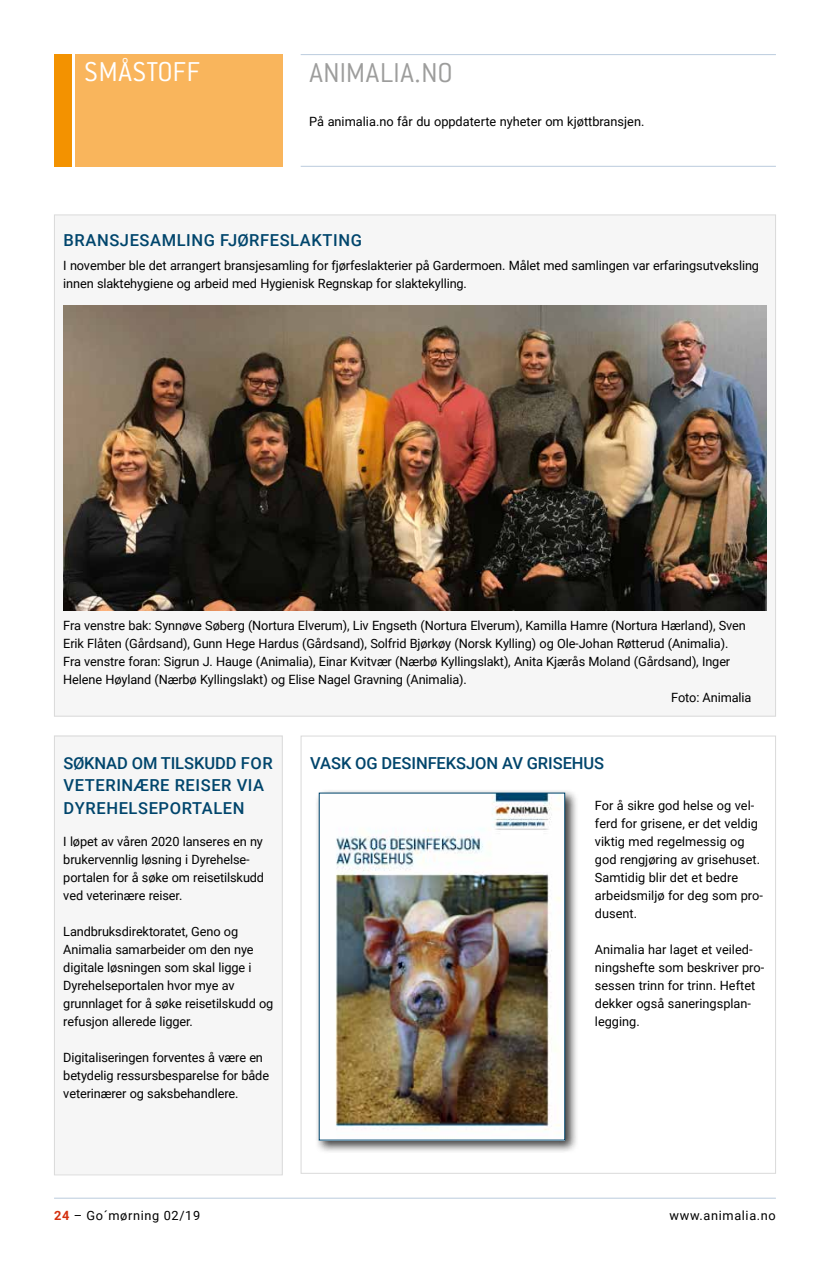
<style>
.page{position:relative;width:830px;height:1263px;background:#fff}
.page>*{position:absolute;margin:0;border:0;box-sizing:border-box;transform-origin:0 0}
.t1{font:30px "Conduit ITC Light";letter-spacing:.005em;color:#9d9d9c}
.t2{font:30px "Conduit ITC Light";letter-spacing:.015em;color:#fff}
.t3{font:500 16.5px/22.5px "Roboto";letter-spacing:.035em;color:#00456c}
.t4{font:500 16.5px "Roboto";letter-spacing:-.005em;color:#00456c}
.t5{font:12.75px/18px "Roboto";letter-spacing:-.01em;color:#000}
.t6{font:12.75px "Roboto";letter-spacing:.05em;color:#000}
.s1{font-weight:700;color:#d4300f}
</style>
<div class="page">
<hr style="left:54px;top:1197px;width:721px;height:2px;background:#c2d1e1">
<hr style="left:300px;top:166px;width:475px;height:1px;background:#c2d1e1">
<hr style="left:300px;top:54px;width:475px;height:1px;background:#c2d1e1">
<div style="left:54px;top:54px;width:17px;height:113px;background:#f39200"></div>
<div style="left:75px;top:54px;width:207px;height:113px;background:#f9b55c"></div>
<div style="left:54px;top:736px;width:228px;height:438px;background:#f6f6f6"></div>
<div style="left:315px;top:789px;width:263px;height:364px;background:#000;opacity:.75"></div>
<img style="left:321px;top:795px;width:242px;height:343px">
<div style="left:319px;top:793px;width:246px;height:347px;border:1px solid #00456c"></div>
<div style="left:54px;top:215px;width:721px;height:501px;background:#f6f6f6"></div>
<img style="left:63px;top:305px;width:703px;height:306px">
<div style="left:54px;top:736px;width:228px;height:439px;border:1px solid #dadada"></div>
<h1 class="t2" style="left:84px;top:54px;width:118px">SMÅSTOFF</h1>
<h1 class="t1" style="left:309px;top:55px;width:145px">ANIMALIA.NO</h1>
<p class="t5" style="left:309px;top:112px;width:336px">På animalia.no får du oppdaterte nyheter om kjøttbransjen.</p>
<p class="t3" style="left:64px;top:228px;width:300px">BRANSJESAMLING FJØRFESLAKTING</p>
<p class="t5" style="left:63px;top:256px;width:697px">I november ble det arrangert bransjesamling for fjørfeslakterier på Gardermoen. Målet med samlingen var erfaringsutveksling innen slaktehygiene og arbeid med Hygienisk Regnskap for slaktekylling.</p>
<p class="t5" style="left:63px;top:616px;width:683px">Fra venstre bak: Synnøve Søberg (Nortura Elverum), Liv Engseth (Nortura Elverum), Kamilla Hamre (Nortura Hærland), Sven</p>
<p class="t5" style="left:63px;top:634px;width:666px">Erik Flåten (Gårdsand), Gunn Hege Hardus (Gårdsand), Solfrid Bjørkøy (Norsk Kylling) og Ole-Johan Røtterud (Animalia).</p>
<p class="t5" style="left:63px;top:652px;width:668px">Fra venstre foran: Sigrun J. Hauge (Animalia), Einar Kvitvær (Nærbø Kyllingslakt), Anita Kjærås Moland (Gårdsand), Inger</p>
<p class="t5" style="left:63px;top:670px;width:405px">Helene Høyland (Nærbø Kyllingslakt) og Elise Nagel Gravning (Animalia).</p>
<p class="t5" style="left:671px;top:688px;width:82px">Foto: Animalia</p>
<p class="t3" style="left:64px;top:751px;width:211px">SØKNAD OM TILSKUDD FOR<br>VETERINÆRE REISER VIA<br>DYREHELSEPORTALEN</p>
<p class="t5" style="left:63px;top:832px;width:202px">I løpet av våren 2020 lanseres en ny brukervennlig løsning i Dyrehelse&shy;portalen for å søke om reisetilskudd ved veterinære reiser.</p>
<p class="t5" style="left:63px;top:922px;width:211px">Landbruksdirektoratet, Geno og<br>Animalia samarbeider om den nye digitale løsningen som skal ligge i<br>Dyrehelseportalen hvor mye av grunnlaget for å søke reisetilskudd og refusjon allerede ligger.</p>
<p class="t5" style="left:63px;top:1048px;width:207px">Digitaliseringen forventes å være en betydelig ressursbesparelse for både veterinærer og saksbehandlere.</p>
<p class="t4" style="left:310px;top:751px;width:295px">VASK OG DESINFEKSJON AV GRISEHUS</p>
<p class="t5" style="left:594px;top:796px;width:169px">For å sikre god helse og vel&shy;ferd for grisene, er det veldig viktig med regelmessig og god rengjøring av grisehuset.<br>Samtidig blir det et bedre arbeidsmiljø for deg som pro&shy;dusent.</p>
<p class="t5" style="left:594px;top:940px;width:171px">Animalia har laget et veiled&shy;ningshefte som beskriver pro&shy;sessen trinn for trinn. Heftet dekker også saneringsplan&shy;legging.</p>
<p class="t6" style="left:54px;top:1206px;width:148px"><span class="s1">24</span> – Go´mørning 02/19</p>
<p class="t6" style="left:669px;top:1207px;width:108px">www.animalia.no</p>
</div>
